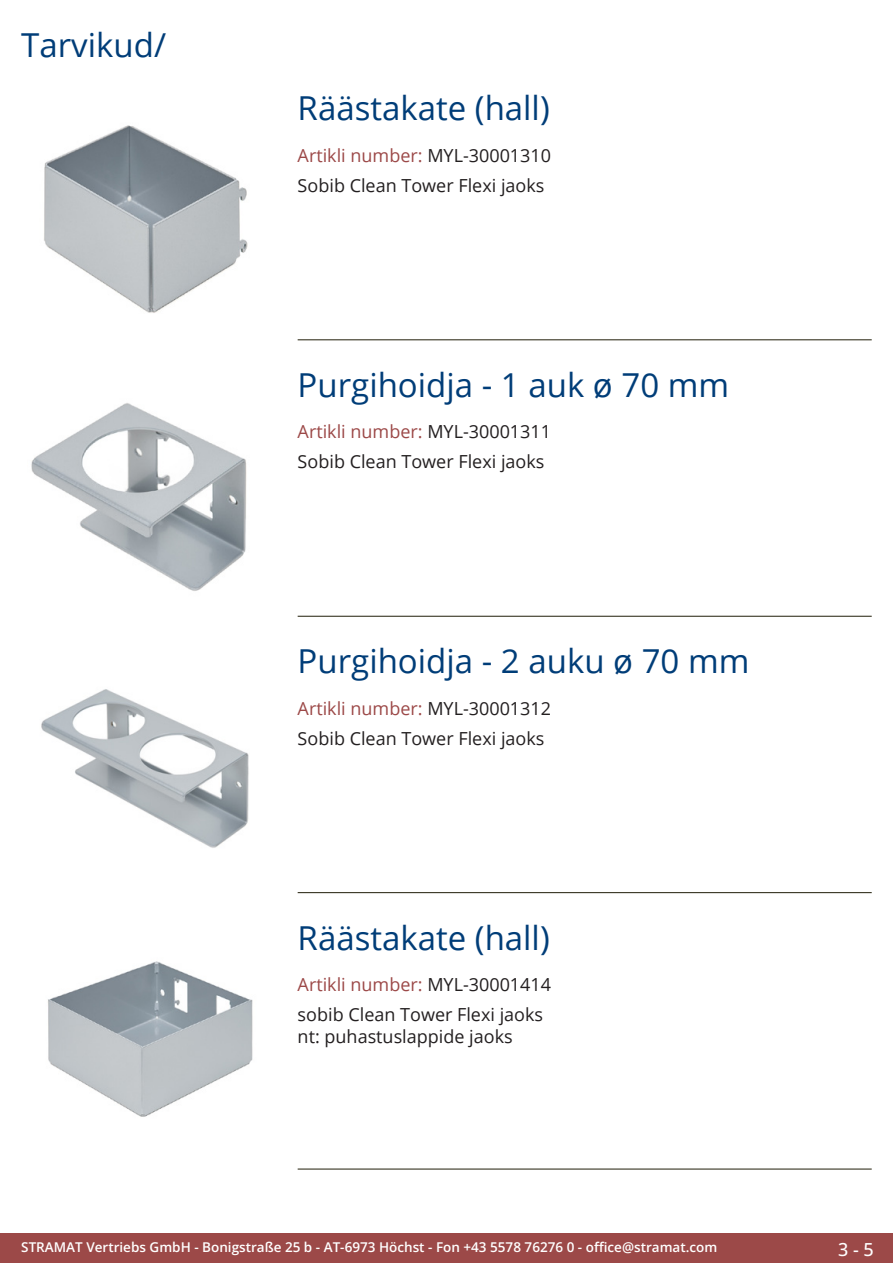
<style>
.page{position:relative;width:893px;height:1263px;background:#fff}
.page>*{position:absolute;margin:0;border:0;box-sizing:border-box;transform-origin:0 0}
.Produkttitel{font:33px "Open Sans";color:#003d78}
.RastTitel{font:33px "Open Sans";color:#003d78}
.Beschreibung_Text{font:18px/21.6px "Open Sans";color:#231f20}
.TechDaten_Überschrif{font:18px "Open Sans";color:#9c4948}
.t1{font:500 18px "Open Sans";color:#fff}
.t2{font:600 13.5px "Open Sans";color:#fff}
.s1{color:#231f20}
</style>
<div class="page">
<div style="left:0;top:1233px;width:893px;height:30px;background:#9c4948"></div>
<hr style="left:298px;top:340px;width:574px;height:1px;background:#201d08">
<hr style="left:298px;top:616px;width:574px;height:1px;background:#201d08">
<hr style="left:298px;top:892px;width:574px;height:1px;background:#201d08">
<hr style="left:298px;top:1169px;width:574px;height:1px;background:#201d08">
<img style="left:44px;top:125px;width:204px;height:188px">
<img style="left:31px;top:403px;width:216px;height:188px">
<img style="left:41px;top:689px;width:208px;height:159px">
<img style="left:48px;top:961px;width:205px;height:156px">
<p class="RastTitel" style="left:21px;top:22px;width:146px">Tarvikud/</p>
<p class="Produkttitel" style="left:298px;top:86px;width:254px">Räästakate (hall)</p>
<p class="TechDaten_Überschrif" style="left:298px;top:143px;width:255px">Artikli number: <span class="s1">MYL-30001310</span></p>
<p class="Beschreibung_Text" style="left:298px;top:174px;width:248px">Sobib Clean Tower Flexi jaoks</p>
<p class="Produkttitel" style="left:298px;top:362px;width:433px">Purgihoidja - 1 auk ø 70 mm</p>
<p class="TechDaten_Überschrif" style="left:298px;top:420px;width:255px">Artikli number: <span class="s1">MYL-30001311</span></p>
<p class="Beschreibung_Text" style="left:298px;top:450px;width:248px">Sobib Clean Tower Flexi jaoks</p>
<p class="Produkttitel" style="left:298px;top:638px;width:453px">Purgihoidja - 2 auku ø 70 mm</p>
<p class="TechDaten_Überschrif" style="left:298px;top:696px;width:255px">Artikli number: <span class="s1">MYL-30001312</span></p>
<p class="Beschreibung_Text" style="left:298px;top:727px;width:248px">Sobib Clean Tower Flexi jaoks</p>
<p class="Produkttitel" style="left:298px;top:915px;width:254px">Räästakate (hall)</p>
<p class="TechDaten_Überschrif" style="left:298px;top:972px;width:255px">Artikli number: <span class="s1">MYL-30001414</span></p>
<p class="Beschreibung_Text" style="left:298px;top:1003px;width:247px">sobib Clean Tower Flexi jaoks nt: puhastuslappide jaoks</p>
<p class="t2" style="left:21px;top:1238px;width:698px">STRAMAT Vertriebs GmbH - Bonigstraße 25 b - AT-6973 Höchst - Fon +43 5578 76276 0 - office@stramat.com</p>
<p class="t1" style="left:838px;top:1237px;width:37px">3 - 5</p>
</div>
